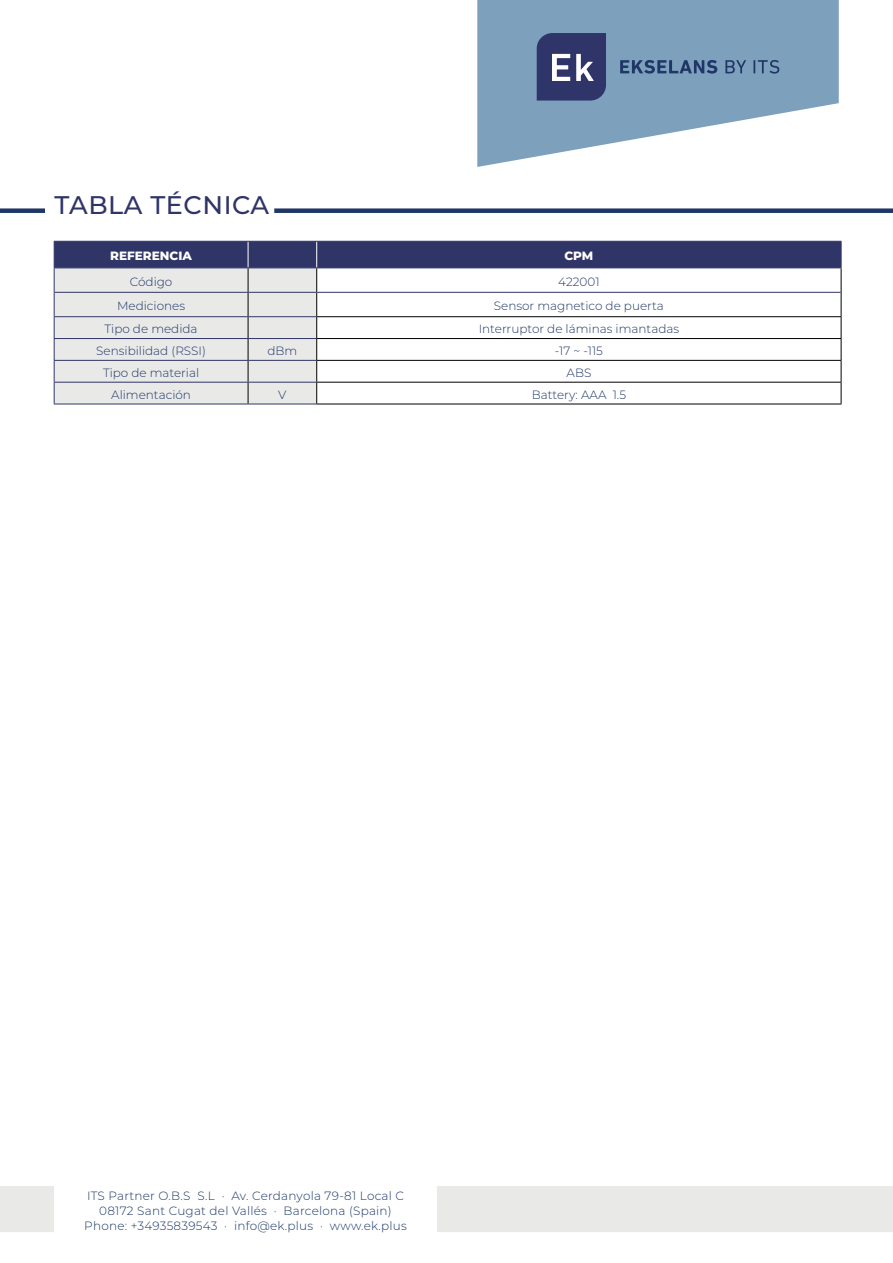
<style>
.page{position:relative;width:893px;height:1263px;background:#fff}
.page>*{position:absolute;margin:0;border:0;box-sizing:border-box;transform-origin:0 0}
.t1{font:500 25.5px "Montserrat";letter-spacing:.02em;color:#303568}
.t2{font:300 12px "Montserrat";color:#1f3666}
.t3{font:300 12px/15px "Montserrat";letter-spacing:.02em;color:#1a3667;text-align:center}
.t4{font:800 12px "Montserrat";color:#fff}
</style>
<div class="page">
<hr style="left:316px;top:404px;width:525px;height:1px;background:#000">
<hr style="left:54px;top:404px;width:194px;height:1px;background:#303568">
<hr style="left:248px;top:404px;width:68px;height:1px;background:#303568">
<svg style="left:54px;top:241px;width:788px;height:163px"></svg>
<hr style="left:54px;top:267px;width:194px;height:1px;background:#303568">
<hr style="left:248px;top:267px;width:69px;height:1px;background:#303568">
<hr style="left:317px;top:267px;width:524px;height:1px;background:#303568">
<hr style="left:55px;top:292px;width:193px;height:1px;background:#303568">
<hr style="left:248px;top:292px;width:69px;height:1px;background:#303568">
<hr style="left:317px;top:292px;width:524px;height:1px;background:#303568">
<div style="left:0;top:208px;width:45px;height:5px;background:#1f3666"></div>
<div style="left:274px;top:208px;width:619px;height:5px;background:#1f3666"></div>
<svg style="left:477px;top:0;width:362px;height:167px;fill:#7da0bd"></svg>
<svg style="left:537px;top:33px;width:69px;height:68px;background:#484e7c"></svg>
<svg style="left:620px;top:60px;width:97px;height:14px"></svg>
<svg style="left:725px;top:60px;width:21px;height:13px"></svg>
<svg style="left:753px;top:60px;width:26px;height:14px"></svg>
<div style="left:0;top:1186px;width:54px;height:46px;background:#e9e9e7"></div>
<div style="left:437px;top:1186px;width:456px;height:46px;background:#e9e9e7"></div>
<h1 class="t1" style="left:55px;top:187px;width:216px">TABLA TÉCNICA</h1>
<p class="t4" style="left:110px;top:247px;width:83px">REFERENCIA</p>
<p class="t4" style="left:564px;top:247px;width:31px">CPM</p>
<p class="t2" style="left:130px;top:273px;width:44px">Código</p>
<p class="t2" style="left:558px;top:273px;width:43px">422001</p>
<p class="t2" style="left:117px;top:298px;width:70px">Mediciones</p>
<p class="t2" style="left:494px;top:298px;width:172px">Sensor magnetico de puerta</p>
<p class="t2" style="left:105px;top:321px;width:94px">Tipo de medida</p>
<p class="t2" style="left:479px;top:321px;width:202px">Interruptor de láminas imantadas</p>
<p class="t2" style="left:96px;top:343px;width:111px">Sensibilidad (RSSI)</p>
<p class="t2" style="left:267px;top:343px;width:31px">dBm</p>
<p class="t2" style="left:555px;top:343px;width:50px">-17 ~ -115</p>
<p class="t2" style="left:103px;top:365px;width:98px">Tipo de material</p>
<p class="t2" style="left:566px;top:365px;width:26px">ABS</p>
<p class="t2" style="left:111px;top:386px;width:81px">Alimentación</p>
<p class="t2" style="left:278px;top:386px;width:10px">V</p>
<p class="t2" style="left:532px;top:386px;width:96px">Battery: AAA 1.5</p>
<p class="t3" style="left:84px;top:1187px;width:324px">ITS Partner O.B.S S.L · Av. Cerdanyola 79-81 Local C<br>08172 Sant Cugat del Vallés · Barcelona (Spain)<br>Phone: +34935839543 · info@ek.plus · www.ek.plus</p>
</div>
